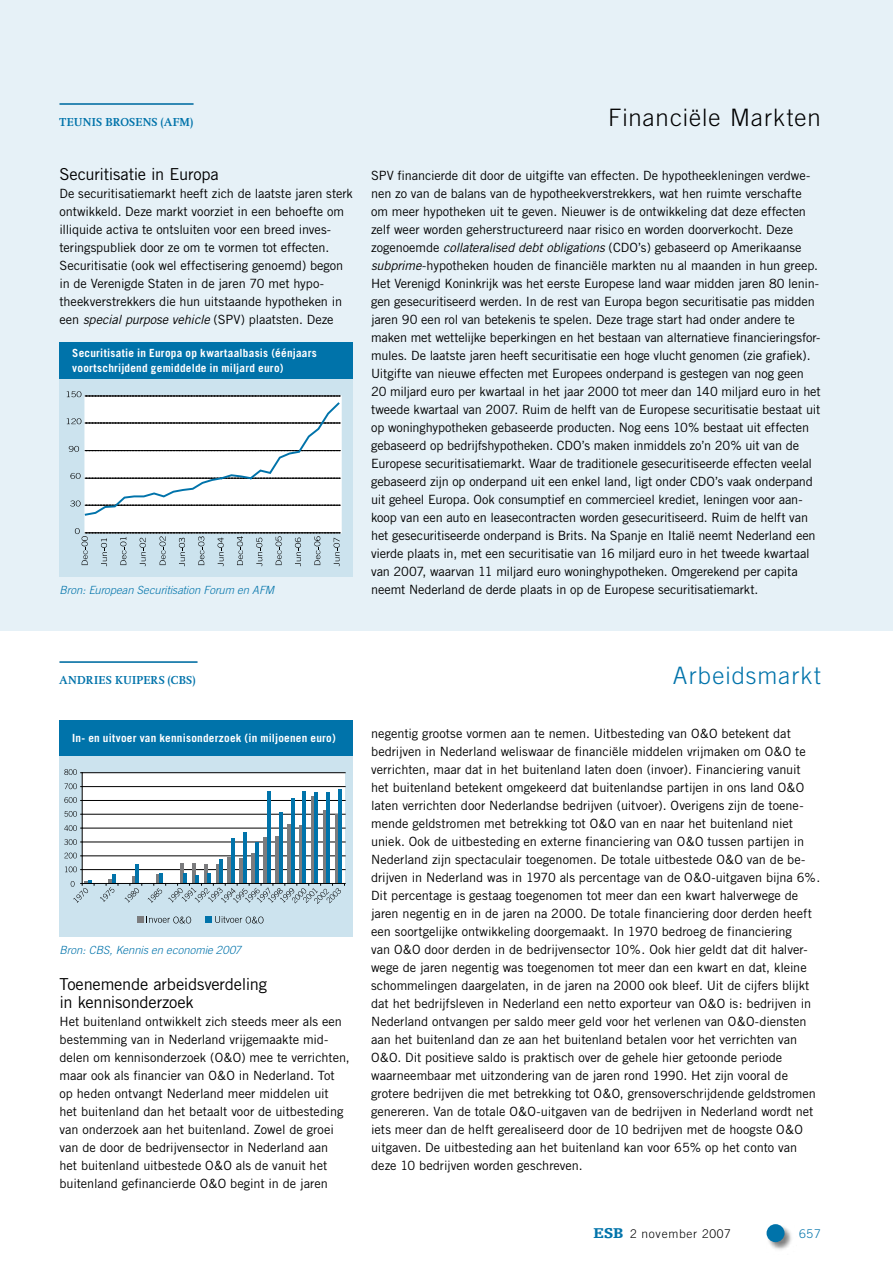
<style>
.page{position:relative;width:893px;height:1263px;background:#fff}
.page>*{position:absolute;margin:0;border:0;box-sizing:border-box;transform-origin:0 0}
.t1{font:300 24px "Trade Gothic";letter-spacing:.045em;color:#000}
.t2{font:300 24px "Trade Gothic";letter-spacing:.045em;color:#0073aa}
.t3{font:16.5px/18px "Trade Gothic";letter-spacing:-.015em;color:#000}
.t4{font:12.75px/18px "Trade Gothic";letter-spacing:-.005em;color:#000}
.t5{font:700 12px "Swift";letter-spacing:.03em;color:#0073aa}
.t6{font:300 12px "Trade Gothic";letter-spacing:.06em;color:#000}
.t7{font:300 12px "Trade Gothic";color:#0073aa}
.t8{font:700 11.25px/15px "Trade Gothic";letter-spacing:.02em;color:#fff}
.t9{font:italic 300 11.25px "Trade Gothic";color:#0073aa}
.s1{font-style:italic}
.s2{font-family:"Egyptienne F";font-weight:900;font-size:15px;color:#0073aa}
</style>
<div class="page">
<div style="left:766px;top:1224px;width:34px;height:33px;background:#000;opacity:.5"></div>
<div style="left:766px;top:1224px;width:18px;height:18px;background:#0073aa;border-radius:50%"></div>
<div style="left:0;top:0;width:893px;height:630px;background:#e6f1f7"></div>
<div style="left:60px;top:342px;width:293px;height:234px;background:#cce3ee"></div>
<div style="left:85px;top:396px;width:256px;height:136px;background:#fff"></div>
<svg style="left:67px;top:391px;width:274px;height:126px"></svg>
<svg style="left:75px;top:528px;width:266px;height:38px"></svg>
<div style="left:60px;top:342px;width:293px;height:36px;background:#0073aa"></div>
<hr style="left:60px;top:103px;width:133px;height:2px;background:#0073aa">
<hr style="left:60px;top:661px;width:137px;height:2px;background:#0073aa">
<div style="left:60px;top:720px;width:293px;height:216px;background:#cce3ee"></div>
<div style="left:82px;top:773px;width:263px;height:110px;background:#fff"></div>
<hr style="left:82px;top:869px;width:263px;height:1px;background:#000">
<hr style="left:82px;top:855px;width:263px;height:1px;background:#000">
<hr style="left:82px;top:842px;width:263px;height:1px;background:#000">
<hr style="left:82px;top:828px;width:263px;height:1px;background:#000">
<hr style="left:82px;top:814px;width:263px;height:1px;background:#000">
<hr style="left:82px;top:800px;width:263px;height:1px;background:#000">
<hr style="left:82px;top:786px;width:263px;height:1px;background:#000">
<hr style="left:82px;top:772px;width:263px;height:1px;background:#000">
<hr style="left:180px;top:862px;width:3px;height:21px;background:#7b7c7e">
<hr style="left:192px;top:862px;width:3px;height:21px;background:#7b7c7e">
<hr style="left:204px;top:864px;width:3px;height:19px;background:#7b7c7e">
<hr style="left:216px;top:864px;width:3px;height:19px;background:#7b7c7e">
<hr style="left:228px;top:857px;width:3px;height:26px;background:#7b7c7e">
<hr style="left:240px;top:858px;width:3px;height:25px;background:#7b7c7e">
<hr style="left:252px;top:853px;width:3px;height:30px;background:#7b7c7e">
<hr style="left:263px;top:837px;width:4px;height:46px;background:#7b7c7e">
<hr style="left:275px;top:836px;width:4px;height:47px;background:#7b7c7e">
<hr style="left:287px;top:824px;width:4px;height:59px;background:#7b7c7e">
<svg style="left:299px;top:825px;width:4px;height:48px"></svg>
<svg style="left:311px;top:796px;width:4px;height:77px"></svg>
<hr style="left:323px;top:810px;width:3px;height:73px;background:#7b7c7e">
<hr style="left:335px;top:814px;width:3px;height:69px;background:#7b7c7e">
<hr style="left:136px;top:864px;width:3px;height:19px;background:#0073aa">
<hr style="left:219px;top:859px;width:4px;height:24px;background:#0073aa">
<hr style="left:231px;top:838px;width:4px;height:45px;background:#0073aa">
<hr style="left:243px;top:832px;width:4px;height:51px;background:#0073aa">
<hr style="left:255px;top:841px;width:3px;height:42px;background:#0073aa">
<hr style="left:267px;top:791px;width:3px;height:92px;background:#0073aa">
<hr style="left:279px;top:812px;width:3px;height:71px;background:#0073aa">
<hr style="left:291px;top:798px;width:3px;height:85px;background:#0073aa">
<hr style="left:303px;top:791px;width:3px;height:92px;background:#0073aa">
<hr style="left:315px;top:792px;width:3px;height:91px;background:#0073aa">
<hr style="left:326px;top:792px;width:4px;height:91px;background:#0073aa">
<hr style="left:338px;top:789px;width:4px;height:94px;background:#0073aa">
<hr style="left:82px;top:773px;width:1px;height:110px;background:#000">
<svg style="left:64px;top:853px;width:18px;height:5px"></svg>
<svg style="left:64px;top:839px;width:18px;height:6px"></svg>
<svg style="left:64px;top:825px;width:18px;height:6px"></svg>
<svg style="left:64px;top:811px;width:18px;height:6px"></svg>
<svg style="left:64px;top:797px;width:18px;height:6px"></svg>
<svg style="left:65px;top:783px;width:17px;height:6px"></svg>
<svg style="left:64px;top:769px;width:18px;height:6px"></svg>
<hr style="left:82px;top:883px;width:263px;height:1px;background:#000">
<svg style="left:65px;top:866px;width:54px;height:37px"></svg>
<svg style="left:125px;top:876px;width:17px;height:26px"></svg>
<svg style="left:148px;top:873px;width:197px;height:31px"></svg>
<div style="left:137px;top:916px;width:7px;height:7px;background:#7b7c7e"></div>
<div style="left:206px;top:916px;width:6px;height:7px;background:#0073aa"></div>
<svg style="left:149px;top:916px;width:42px;height:7px"></svg>
<svg style="left:215px;top:916px;width:48px;height:7px"></svg>
<div style="left:60px;top:720px;width:293px;height:36px;background:#0073aa"></div>
<p class="t5" style="left:60px;top:116px;width:135px">TEUNIS BROSENS (AFM)</p>
<p class="t3" style="left:60px;top:165px;width:161px">Securitisatie in Europa</p>
<p class="t4" style="left:60px;top:184px;width:295px">De securitisatiemarkt heeft zich de laatste jaren sterk ontwikkeld. Deze markt voorziet in een behoefte om illiquide activa te ontsluiten voor een breed inves&shy;teringspubliek door ze om te vormen tot effecten.<br>Securitisatie (ook wel effectisering genoemd) begon in de Verenigde Staten in de jaren 70 met hypo&shy;theekverstrekkers die hun uitstaande hypotheken in een <span class="s1">special purpose vehicle</span> (SPV) plaatsten. Deze</p>
<p class="t8" style="left:72px;top:345px;width:246px">Securitisatie in Europa op kwartaalbasis (éénjaars voortschrijdend gemiddelde in miljard euro)</p>
<p class="t9" style="left:60px;top:583px;width:216px">Bron: European Securitisation Forum en AFM</p>
<h1 class="t1" style="left:608px;top:103px;width:214px">Financiële Markten</h1>
<p class="t4" style="left:371px;top:166px;width:451px">SPV financierde dit door de uitgifte van effecten. De hypotheekleningen verdwe&shy;nen zo van de balans van de hypotheekverstrekkers, wat hen ruimte verschafte om meer hypotheken uit te geven. Nieuwer is de ontwikkeling dat deze effecten zelf weer worden geherstructureerd naar risico en worden doorverkocht. Deze zogenoemde <span class="s1">collateralised debt obligations</span> (CDO’s) gebaseerd op Amerikaanse <span class="s1">subprime</span>-hypotheken houden de financiële markten nu al maanden in hun greep.<br>Het Verenigd Koninkrijk was het eerste Europese land waar midden jaren 80 lenin&shy;gen gesecuritiseerd werden. In de rest van Europa begon securitisatie pas midden jaren 90 een rol van betekenis te spelen. Deze trage start had onder andere te maken met wettelijke beperkingen en het bestaan van alternatieve financieringsfor&shy;mules. De laatste jaren heeft securitisatie een hoge vlucht genomen (zie grafiek).<br>Uitgifte van nieuwe effecten met Europees onderpand is gestegen van nog geen 20 miljard euro per kwartaal in het jaar 2000 tot meer dan 140 miljard euro in het tweede kwartaal van 2007. Ruim de helft van de Europese securitisatie bestaat uit op woninghypotheken gebaseerde producten. Nog eens 10% bestaat uit effecten gebaseerd op bedrijfshypotheken. CDO’s maken inmiddels zo’n 20% uit van de Europese securitisatiemarkt. Waar de traditionele gesecuritiseerde effecten veelal gebaseerd zijn op onderpand uit een enkel land, ligt onder CDO’s vaak onderpand uit geheel Europa. Ook consumptief en commercieel krediet, leningen voor aan&shy;koop van een auto en leasecontracten worden gesecuritiseerd. Ruim de helft van het gesecuritiseerde onderpand is Brits. Na Spanje en Italië neemt Nederland een vierde plaats in, met een securitisatie van 16 miljard euro in het tweede kwartaal van 2007, waarvan 11 miljard euro woninghypotheken. Omgerekend per capita neemt Nederland de derde plaats in op de Europese securitisatiemarkt.</p>
<p class="t5" style="left:60px;top:674px;width:137px">ANDRIES KUIPERS (CBS)</p>
<p class="t8" style="left:72px;top:731px;width:265px">In- en uitvoer van kennisonderzoek (in miljoenen euro)</p>
<p class="t9" style="left:60px;top:943px;width:183px">Bron: CBS, Kennis en economie 2007</p>
<p class="t3" style="left:60px;top:975px;width:209px">Toenemende arbeidsverdeling in kennisonderzoek</p>
<p class="t4" style="left:60px;top:1012px;width:292px">Het buitenland ontwikkelt zich steeds meer als een bestemming van in Nederland vrijgemaakte mid&shy;delen om kennisonderzoek (O&amp;O) mee te verrichten, maar ook als financier van O&amp;O in Nederland. Tot op heden ontvangt Nederland meer middelen uit<br>het buitenland dan het betaalt voor de uitbesteding van onderzoek aan het buitenland. Zowel de groei van de door de bedrijvensector in Nederland aan<br>het buitenland uitbestede O&amp;O als de vanuit het buitenland gefinancierde O&amp;O begint in de jaren</p>
<h1 class="t2" style="left:673px;top:661px;width:149px">Arbeidsmarkt</h1>
<p class="t4" style="left:371px;top:724px;width:451px">negentig grootse vormen aan te nemen. Uitbesteding van O&amp;O betekent dat bedrijven in Nederland weliswaar de financiële middelen vrijmaken om O&amp;O te verrichten, maar dat in het buitenland laten doen (invoer). Financiering vanuit het buitenland betekent omgekeerd dat buitenlandse partijen in ons land O&amp;O laten verrichten door Nederlandse bedrijven (uitvoer). Overigens zijn de toene&shy;mende geldstromen met betrekking tot O&amp;O van en naar het buitenland niet uniek. Ook de uitbesteding en externe financiering van O&amp;O tussen partijen in Nederland zijn spectaculair toegenomen. De totale uitbestede O&amp;O van de be&shy;drijven in Nederland was in 1970 als percentage van de O&amp;O-uitgaven bijna 6%.<br>Dit percentage is gestaag toegenomen tot meer dan een kwart halverwege de jaren negentig en in de jaren na 2000. De totale financiering door derden heeft een soortgelijke ontwikkeling doorgemaakt. In 1970 bedroeg de financiering<br>van O&amp;O door derden in de bedrijvensector 10%. Ook hier geldt dat dit halver&shy;wege de jaren negentig was toegenomen tot meer dan een kwart en dat, kleine schommelingen daargelaten, in de jaren na 2000 ook bleef. Uit de cijfers blijkt dat het bedrijfsleven in Nederland een netto exporteur van O&amp;O is: bedrijven in Nederland ontvangen per saldo meer geld voor het verlenen van O&amp;O-diensten aan het buitenland dan ze aan het buitenland betalen voor het verrichten van O&amp;O. Dit positieve saldo is praktisch over de gehele hier getoonde periode waarneembaar met uitzondering van de jaren rond 1990. Het zijn vooral de grotere bedrijven die met betrekking tot O&amp;O, grensoverschrijdende geldstromen genereren. Van de totale O&amp;O-uitgaven van de bedrijven in Nederland wordt net iets meer dan de helft gerealiseerd door de 10 bedrijven met de hoogste O&amp;O uitgaven. De uitbesteding aan het buitenland kan voor 65% op het conto van deze 10 bedrijven worden geschreven.</p>
<p class="t6" style="left:593px;top:1226px;width:139px"><span class="s2">ESB</span> 2 november 2007</p>
<p class="t7" style="left:799px;top:1226px;width:23px">657</p>
</div>
